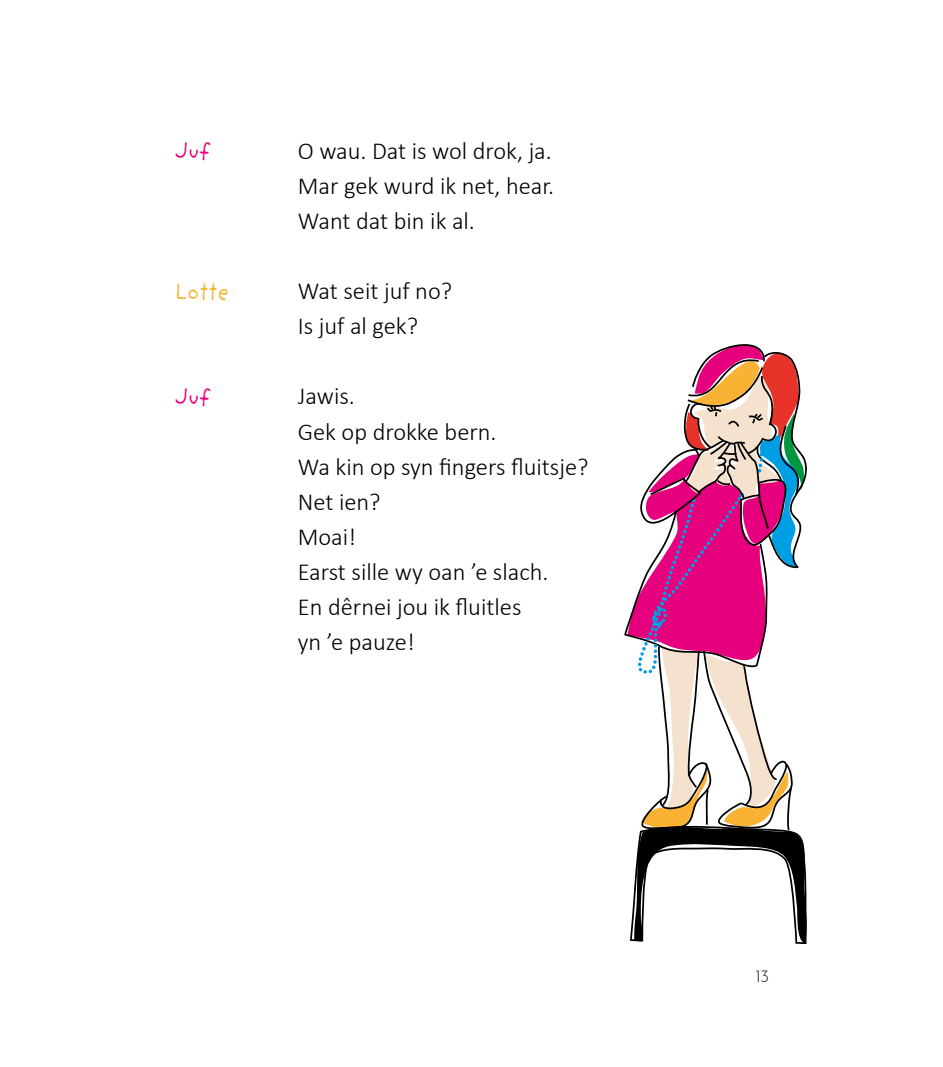
<style>
.page{position:relative;width:943px;height:1067px;background:#fff}
.page>*{position:absolute;margin:0;border:0;box-sizing:border-box;transform-origin:0 0}
.t1{font:300 24.5px/35px "Calibri";color:#000}
.t2{font:24.5px "Providence Sans Pro";letter-spacing:-.05em;color:#e6007d}
.t3{font:24.5px "Providence Sans Pro";letter-spacing:-.05em;color:#f9b234}
.t4{font:17.5px "Josefin Sans";color:#000}
</style>
<div class="page">
<svg style="left:624px;top:344px;width:183px;height:599px"></svg>
<p class="t2" style="left:174px;top:137px;width:39px">Juf</p>
<p class="t1" style="left:298px;top:133px;width:258px;text-align:justify">O wau. Dat is wol drok, ja.<br>Mar gek wurd ik net, hear.<br>Want dat bin ik al.</p>
<p class="t3" style="left:174px;top:277px;width:57px">Lotte</p>
<p class="t1" style="left:298px;top:273px;width:156px">Wat seit juf no?<br>Is juf al gek?</p>
<p class="t2" style="left:174px;top:382px;width:39px">Juf</p>
<p class="t1" style="left:298px;top:378px;width:292px">Jawis.<br>Gek op drokke bern.<br>Wa kin op syn fingers fluitsje?<br>Net ien?<br>Moai!<br>Earst sille wy oan ’e slach.<br>En dêrnei jou ik fluitles<br>yn ’e pauze!</p>
<p class="t4" style="left:755px;top:964px;width:15px">13</p>
</div>
